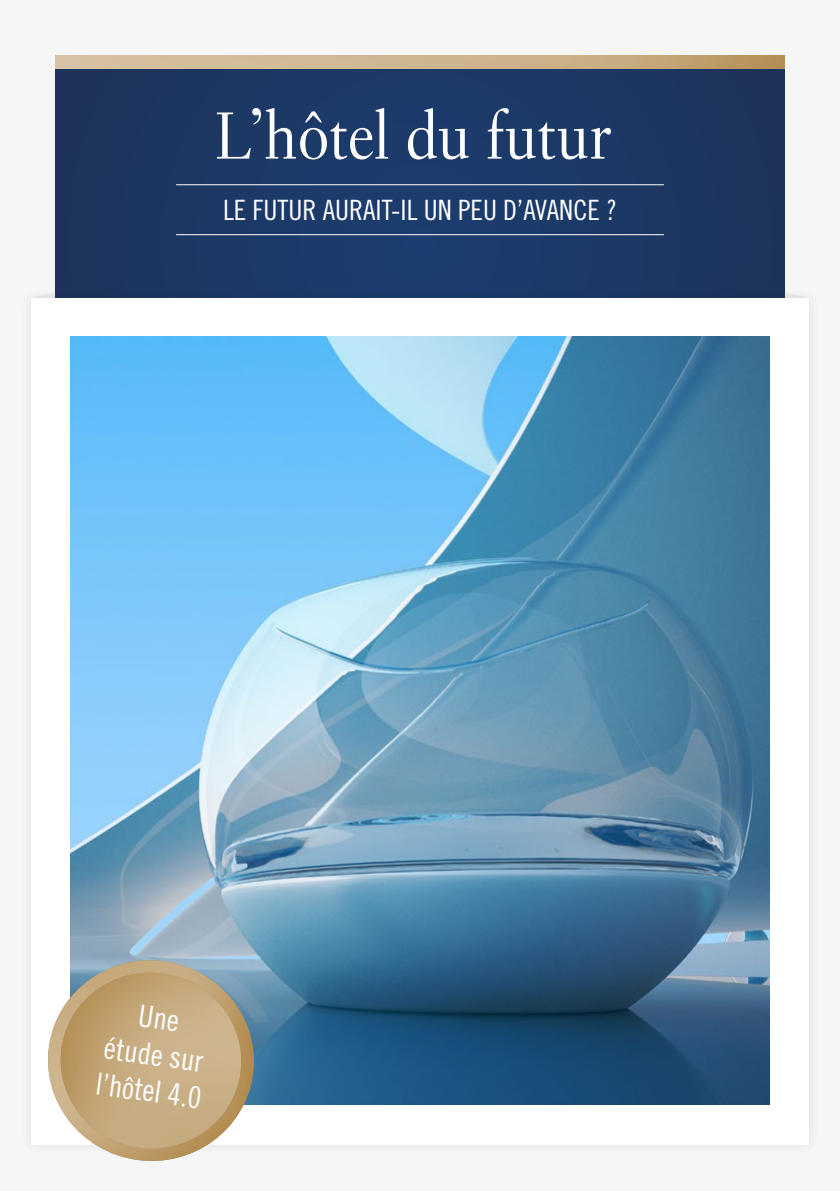
<style>
.page{position:relative;width:840px;height:1191px;background:#fff}
.page>*{position:absolute;margin:0;border:0;box-sizing:border-box;transform-origin:0 0}
.t1{font:66px "Villeroy Boch";letter-spacing:-.01em;color:#fff}
.t2{font:30.4px/36.4px "Trade Gothic LT Pro Cn 18";color:#fff;text-align:center}
.t3{font:28px "Trade Gothic LT Pro Cn 18";color:#fff}
</style>
<div class="page">
<div style="left:0;top:0;width:839px;height:1191px;background:#f6f6f6"></div>
<div style="left:55px;top:56px;width:729px;height:372px;background:#1c3865"></div>
<div style="left:19px;top:286px;width:800px;height:869px;background:#000;opacity:.1"></div>
<div style="left:31px;top:298px;width:777px;height:847px;background:#fff"></div>
<img style="left:55px;top:56px;width:729px;height:12px">
<img style="left:70px;top:336px;width:699px;height:768px">
<svg style="left:70px;top:953px;width:190px;height:7px"></svg>
<img style="left:41px;top:960px;width:219px;height:201px">
<svg style="left:55px;top:966px;width:192px;height:6px"></svg>
<img style="left:55px;top:972px;width:192px;height:182px">
<hr style="left:176px;top:184px;width:487px;height:1px;background:#fff">
<hr style="left:176px;top:234px;width:487px;height:1px;background:#fff">
<h1 class="t1" style="left:214px;top:94px;width:399px">L’hôtel du futur</h1>
<p class="t3" style="left:223px;top:193px;width:395px">LE FUTUR AURAIT-IL UN PEU D’AVANCE ?</p>
<p class="t2" style="left:109px;top:992px;width:108px;rotate:8deg">Une étude sur l’hôtel 4.0</p>
</div>
